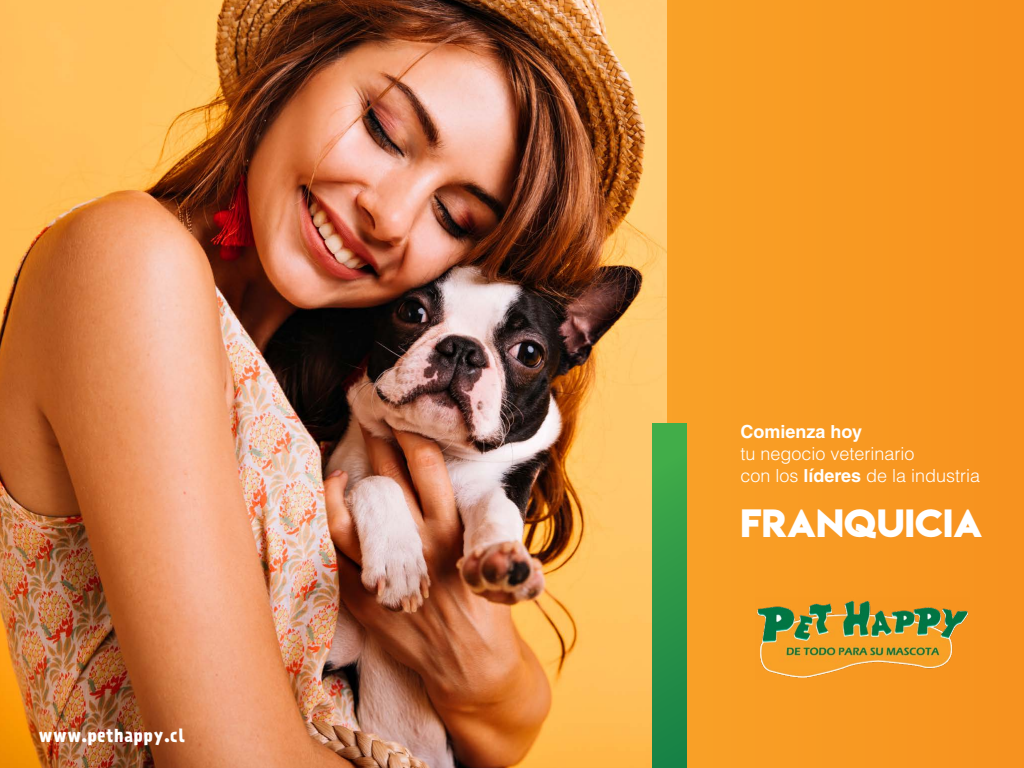
<style>
.page{position:relative;width:1024px;height:768px;background:#fff}
.page>*{position:absolute;margin:0;border:0;box-sizing:border-box;transform-origin:0 0}
.t1{font:35px "Lemon Milkbold";color:#fff}
.t2{font:300 18px/21.6px "Helvetica LT Std";color:#fff}
.t3{font:700 18px "Helvetica LT Std";color:#fff}
.t4{font:700 17px "Prater Sans Two";letter-spacing:.04em;color:#fff}
.s1{font-weight:700}
</style>
<div class="page">
<img style="left:0;top:0;width:667px;height:768px">
<div style="left:667px;top:0;width:357px;height:768px;background:#f89922"></div>
<img style="left:757px;top:600px;width:211px;height:78px">
<div style="left:653px;top:424px;width:33px;height:344px;background:linear-gradient(to bottom,#44af49,#167f46)"></div>
<p class="t4" style="left:39px;top:724px;width:148px">www.pethappy.cl</p>
<p class="t3" style="left:740px;top:421px;width:123px">Comienza hoy</p>
<p class="t2" style="left:740px;top:443px;width:241px">tu negocio veterinario<br>con los <span class="s1">líderes</span> de la industria</p>
<h1 class="t1" style="left:740px;top:498px;width:244px">FRANQUICIA</h1>
</div>
